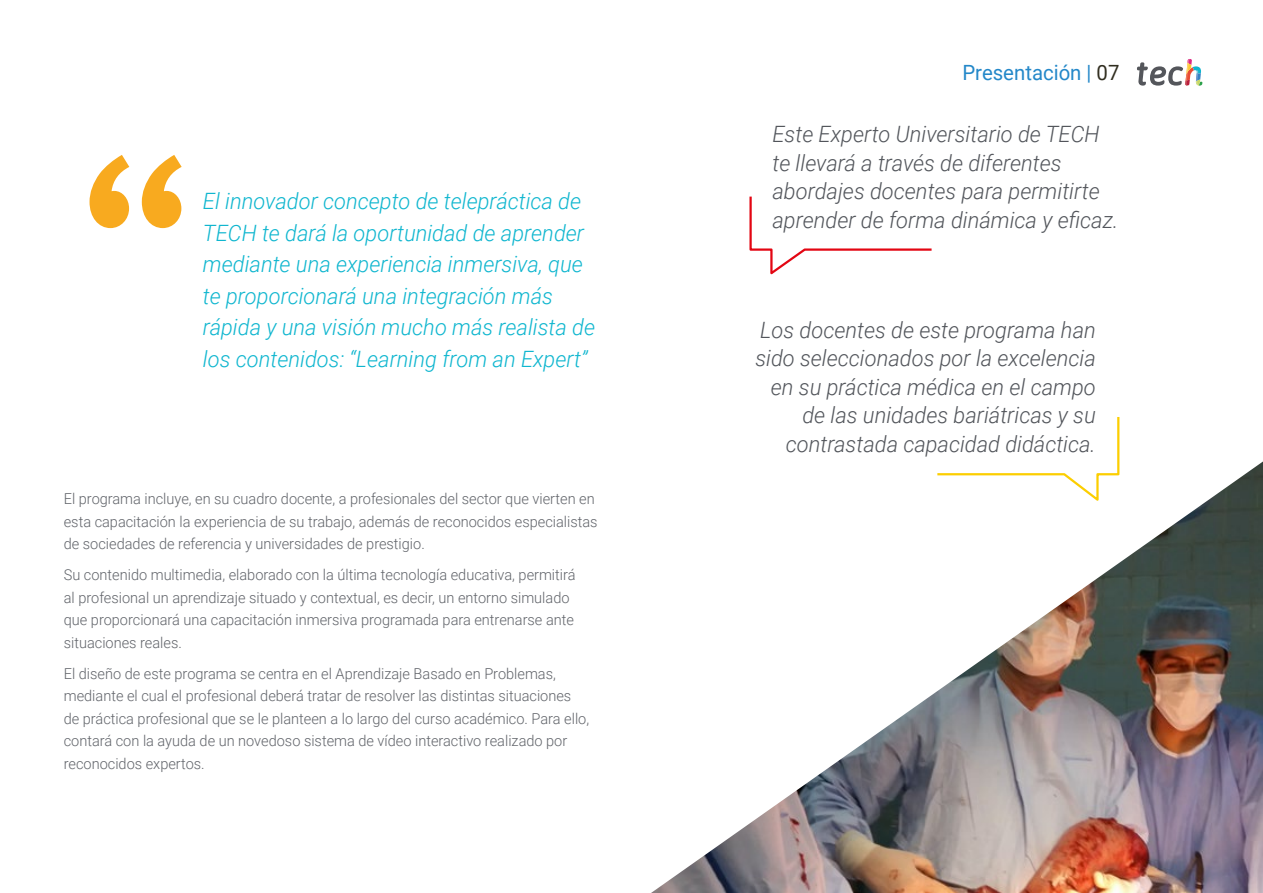
<style>
.page{position:relative;width:1263px;height:893px;background:#fff}
.page>*{position:absolute;margin:0;border:0;box-sizing:border-box;transform-origin:0 0}
.t1{font:italic 300 22.5px/28.5px "Roboto";color:#52555b;text-align:right}
.t2{font:italic 300 22.5px/31.5px "Roboto";color:#0fb6cf}
.t3{font:21px "Roboto";color:#2488c9}
.t4{font:300 15px/22.5px "Roboto";color:#61646a}
.s1{color:#312e20}
</style>
<div class="page">
<svg style="left:1117px;top:417px;width:3px;height:44px"></svg>
<svg style="left:749px;top:196px;width:183px;height:79px"></svg>
<svg style="left:90px;top:155px;width:92px;height:73px"></svg>
<img style="left:651px;top:461px;width:612px;height:432px">
<svg style="left:1137px;top:59px;width:65px;height:27px"></svg>
<p class="t2" style="left:203px;top:185px;width:394px">El innovador concepto de telepráctica de TECH te dará la oportunidad de aprender mediante una experiencia inmersiva, que te proporcionará una integración más rápida y una visión mucho más realista de los contenidos: “Learning from an Expert”</p>
<p class="t4" style="left:64px;top:487px;width:535px">El programa incluye, en su cuadro docente, a profesionales del sector que vierten en esta capacitación la experiencia de su trabajo, además de reconocidos especialistas de sociedades de referencia y universidades de prestigio.</p>
<p class="t4" style="left:64px;top:563px;width:513px">Su contenido multimedia, elaborado con la última tecnología educativa, permitirá al profesional un aprendizaje situado y contextual, es decir, un entorno simulado que proporcionará una capacitación inmersiva programada para entrenarse ante situaciones reales.</p>
<p class="t4" style="left:64px;top:662px;width:527px">El diseño de este programa se centra en el Aprendizaje Basado en Problemas, mediante el cual el profesional deberá tratar de resolver las distintas situaciones de práctica profesional que se le planteen a lo largo del curso académico. Para ello, contará con la ayuda de un novedoso sistema de vídeo interactivo realizado por reconocidos expertos.</p>
<h2 class="t3" style="left:962px;top:57px;width:159px">Presentación | <span class="s1">07</span></h2>
<h1 class="t1" style="left:772px;top:119px;width:347px;text-align:left">Este Experto Universitario de TECH te llevará a través de diferentes abordajes docentes para permitirte aprender de forma dinámica y eficaz.</h1>
<h1 class="t1" style="left:755px;top:315px;width:342px">Los docentes de este programa han sido seleccionados por la excelencia en su práctica médica en el campo de las unidades bariátricas y su contrastada capacidad didáctica.</h1>
</div>
